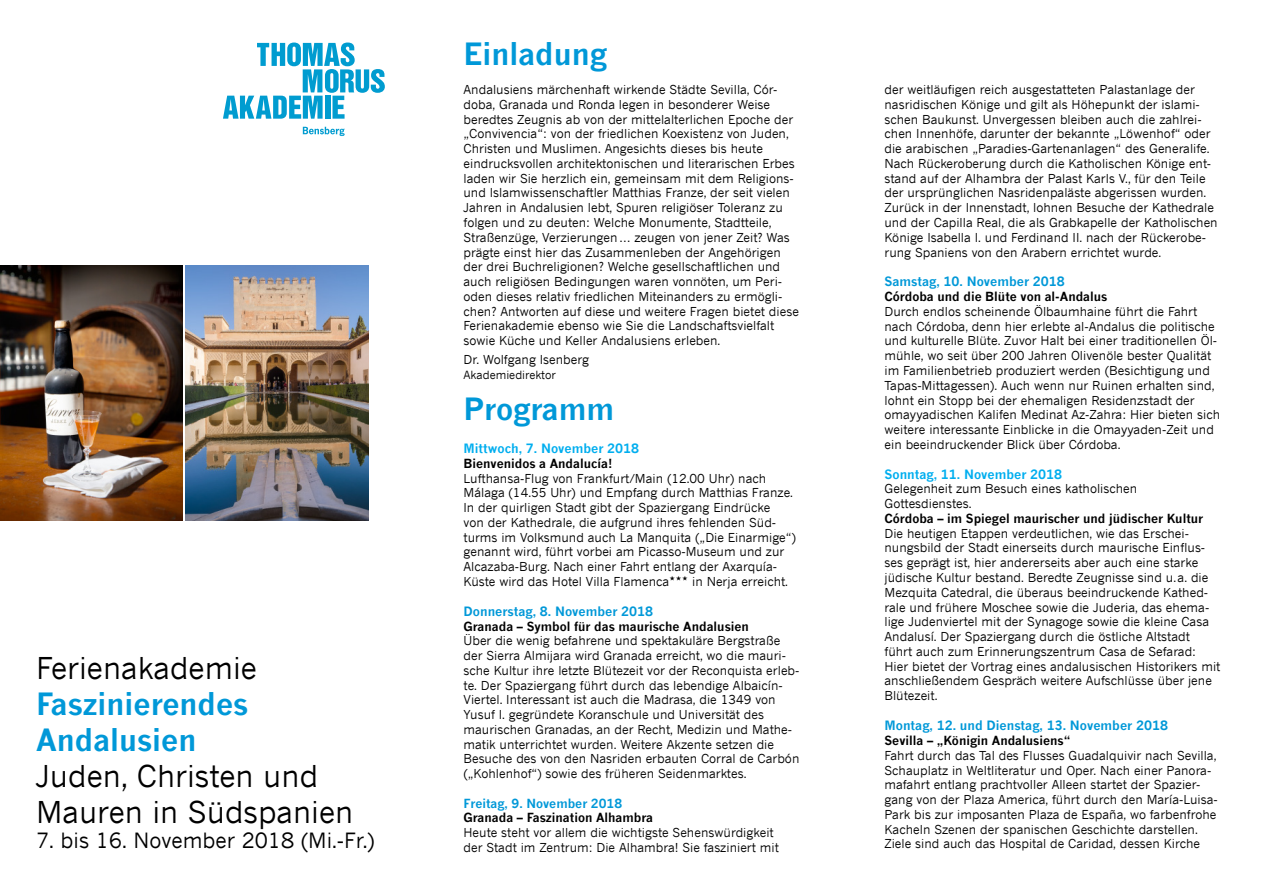
<style>
.page{position:relative;width:1263px;height:893px;background:#fff}
.page>*{position:absolute;margin:0;border:0;box-sizing:border-box;transform-origin:0 0}
.t1{font:30px/36px "News Gothic";color:#000}
.t2{font:700 30px/36px "News Gothic";color:#0098d8}
.t3{font:21px "News Gothic";color:#000}
.t4{font:700 12.6px "News Gothic";color:#0098d8}
.t5{font:700 12.6px "News Gothic";color:#00aeef}
.t6{font:12.3px/14.7px "News Gothic";color:#000}
.t7{font:700 12.3px "News Gothic";color:#000}
.t8{font:700 12.3px "News Gothic";color:#0098d8}
.t9{font:11.25px "News Gothic";color:#000}
</style>
<div class="page">
<svg style="left:223px;top:43px;width:162px;height:76px"></svg>
<svg style="left:303px;top:127px;width:42px;height:9px"></svg>
<img style="left:186px;top:265px;width:183px;height:255px">
<img style="left:0;top:265px;width:183px;height:255px">
<h1 class="t1" style="left:36px;top:650px;width:222px">Ferienakademie</h1>
<h1 class="t2" style="left:36px;top:685px;width:214px">Faszinierendes<br>Andalusien</h1>
<h1 class="t1" style="left:36px;top:758px;width:319px">Juden, Christen und<br>Mauren in Südspanien</h1>
<h2 class="t3" style="left:36px;top:828px;width:340px">7. bis 16. November 2018 (Mi.-Fr.)</h2>
<h1 class="t2" style="left:463px;top:36px;width:145px">Einladung</h1>
<p class="t6" style="left:463px;top:82px;width:337px">Andalusiens märchenhaft wirkende Städte Sevilla, Cór&shy;doba, Granada und Ronda legen in besonderer Weise beredtes Zeugnis ab von der mittelalterlichen Epoche der „Convivencia“: von der friedlichen Koexistenz von Juden, Christen und Muslimen. Angesichts dieses bis heute eindrucksvollen architektonischen und literarischen Erbes laden wir Sie herzlich ein, gemeinsam mit dem Religions&shy;und Islamwissenschaftler Matthias Franze, der seit vielen Jahren in Andalusien lebt, Spuren religiöser Toleranz zu folgen und zu deuten: Welche Monumente, Stadtteile, Straßenzüge, Verzierungen… zeugen von jener Zeit? Was prägte einst hier das Zusammenleben der Angehörigen der drei Buchreligionen? Welche gesellschaftlichen und auch religiösen Bedingungen waren vonnöten, um Peri&shy;oden dieses relativ friedlichen Miteinanders zu ermögli&shy;chen? Antworten auf diese und weitere Fragen bietet diese Ferienakademie ebenso wie Sie die Landschaftsvielfalt sowie Küche und Keller Andalusiens erleben.</p>
<p class="t6" style="left:463px;top:352px;width:127px">Dr. Wolfgang Isenberg</p>
<p class="t9" style="left:463px;top:368px;width:94px">Akademiedirektor</p>
<h1 class="t2" style="left:463px;top:391px;width:152px">Programm</h1>
<p class="t5" style="left:463px;top:440px;width:177px">Mittwoch, 7. November 2018</p>
<p class="t7" style="left:463px;top:455px;width:151px">Bienvenidos a Andalucía!</p>
<p class="t6" style="left:463px;top:471px;width:334px">Lufthansa-Flug von Frankfurt/Main (12.00 Uhr) nach Málaga (14.55 Uhr) und Empfang durch Matthias Franze.<br>In der quirligen Stadt gibt der Spaziergang Eindrücke<br>von der Kathedrale, die aufgrund ihres fehlenden Süd&shy;turms im Volksmund auch La Manquita („Die Einarmige“) genannt wird, führt vorbei am Picasso-Museum und zur Alcazaba-Burg. Nach einer Fahrt entlang der Axarquía-Küste wird das Hotel Villa Flamenca</p>
<p class="t6" style="left:692px;top:574px;width:97px">in Nerja erreicht.</p>
<p class="t4" style="left:463px;top:603px;width:191px">Donnerstag, 8. November 2018</p>
<p class="t7" style="left:463px;top:618px;width:287px">Granada – Symbol für das maurische Andalusien</p>
<p class="t6" style="left:463px;top:633px;width:337px">Über die wenig befahrene und spektakuläre Bergstraße der Sierra Almijara wird Granada erreicht, wo die mauri&shy;sche Kultur ihre letzte Blütezeit vor der Reconquista erleb&shy;te. Der Spaziergang führt durch das lebendige Albaicín-Viertel. Interessant ist auch die Madrasa, die 1349 von Yusuf I. gegründete Koranschule und Universität des maurischen Granadas, an der Recht, Medizin und Mathe&shy;matik unterrichtet wurden. Weitere Akzente setzen die Besuche des von den Nasriden erbauten Corral de Carbón („Kohlenhof“) sowie des früheren Seidenmarktes.</p>
<p class="t8" style="left:463px;top:795px;width:160px">Freitag, 9. November 2018</p>
<p class="t7" style="left:463px;top:810px;width:191px">Granada – Faszination Alhambra</p>
<p class="t6" style="left:463px;top:825px;width:317px">Heute steht vor allem die wichtigste Sehenswürdigkeit der Stadt im Zentrum: Die Alhambra! Sie fasziniert mit</p>
<p class="t6" style="left:884px;top:82px;width:335px">der weitläufigen reich ausgestatteten Palastanlage der nasridischen Könige und gilt als Höhepunkt der islami&shy;schen Baukunst. Unvergessen bleiben auch die zahlrei&shy;chen Innenhöfe, darunter der bekannte „Löwenhof“ oder die arabischen „Paradies-Gartenanlagen“ des Generalife.<br>Nach Rückeroberung durch die Katholischen Könige ent&shy;stand auf der Alhambra der Palast Karls V., für den Teile der ursprünglichen Nasridenpaläste abgerissen wurden.<br>Zurück in der Innenstadt, lohnen Besuche der Kathedrale und der Capilla Real, die als Grabkapelle der Katholischen Könige Isabella I. und Ferdinand II. nach der Rückerobe&shy;rung Spaniens von den Arabern errichtet wurde.</p>
<p class="t4" style="left:884px;top:274px;width:182px">Samstag, 10. November 2018</p>
<p class="t7" style="left:884px;top:289px;width:224px">Córdoba und die Blüte von al-Andalus</p>
<p class="t6" style="left:884px;top:304px;width:337px">Durch endlos scheinende Ölbaumhaine führt die Fahrt nach Córdoba, denn hier erlebte al-Andalus die politische und kulturelle Blüte. Zuvor Halt bei einer traditionellen Öl&shy;mühle, wo seit über 200 Jahren Olivenöle bester Qualität im Familienbetrieb produziert werden (Besichtigung und Tapas-Mittagessen). Auch wenn nur Ruinen erhalten sind, lohnt ein Stopp bei der ehemaligen Residenzstadt der omayyadischen Kalifen Medinat Az-Zahra: Hier bieten sich weitere interessante Einblicke in die Omayyaden-Zeit und ein beeindruckender Blick über Córdoba.</p>
<p class="t5" style="left:884px;top:466px;width:179px">Sonntag, 11. November 2018</p>
<p class="t6" style="left:884px;top:481px;width:254px">Gelegenheit zum Besuch eines katholischen<br>Gottesdienstes.</p>
<p class="t7" style="left:884px;top:511px;width:320px">Córdoba – im Spiegel maurischer und jüdischer Kultur</p>
<p class="t6" style="left:884px;top:526px;width:337px">Die heutigen Etappen verdeutlichen, wie das Erschei&shy;nungsbild der Stadt einerseits durch maurische Einflus&shy;ses geprägt ist, hier andererseits aber auch eine starke jüdische Kultur bestand. Beredte Zeugnisse sind u.a. die Mezquita Catedral, die überaus beeindruckende Kathed&shy;rale und frühere Moschee sowie die Juderia, das ehema&shy;lige Judenviertel mit der Synagoge sowie die kleine Casa Andalusí. Der Spaziergang durch die östliche Altstadt führt auch zum Erinnerungszentrum Casa de Sefarad:<br>Hier bietet der Vortrag eines andalusischen Historikers mit anschließendem Gespräch weitere Aufschlüsse über jene Blütezeit.</p>
<p class="t4" style="left:884px;top:718px;width:285px">Montag, 12. und Dienstag, 13. November 2018</p>
<p class="t7" style="left:884px;top:733px;width:187px">Sevilla – „Königin Andalusiens“</p>
<p class="t6" style="left:884px;top:748px;width:335px">Fahrt durch das Tal des Flusses Guadalquivir nach Sevilla, Schauplatz in Weltliteratur und Oper. Nach einer Panora&shy;mafahrt entlang prachtvoller Alleen startet der Spazier&shy;gang von der Plaza America, führt durch den María-Luisa-Park bis zur imposanten Plaza de España, wo farbenfrohe Kacheln Szenen der spanischen Geschichte darstellen.<br>Ziele sind auch das Hospital de Caridad, dessen Kirche</p>
</div>
